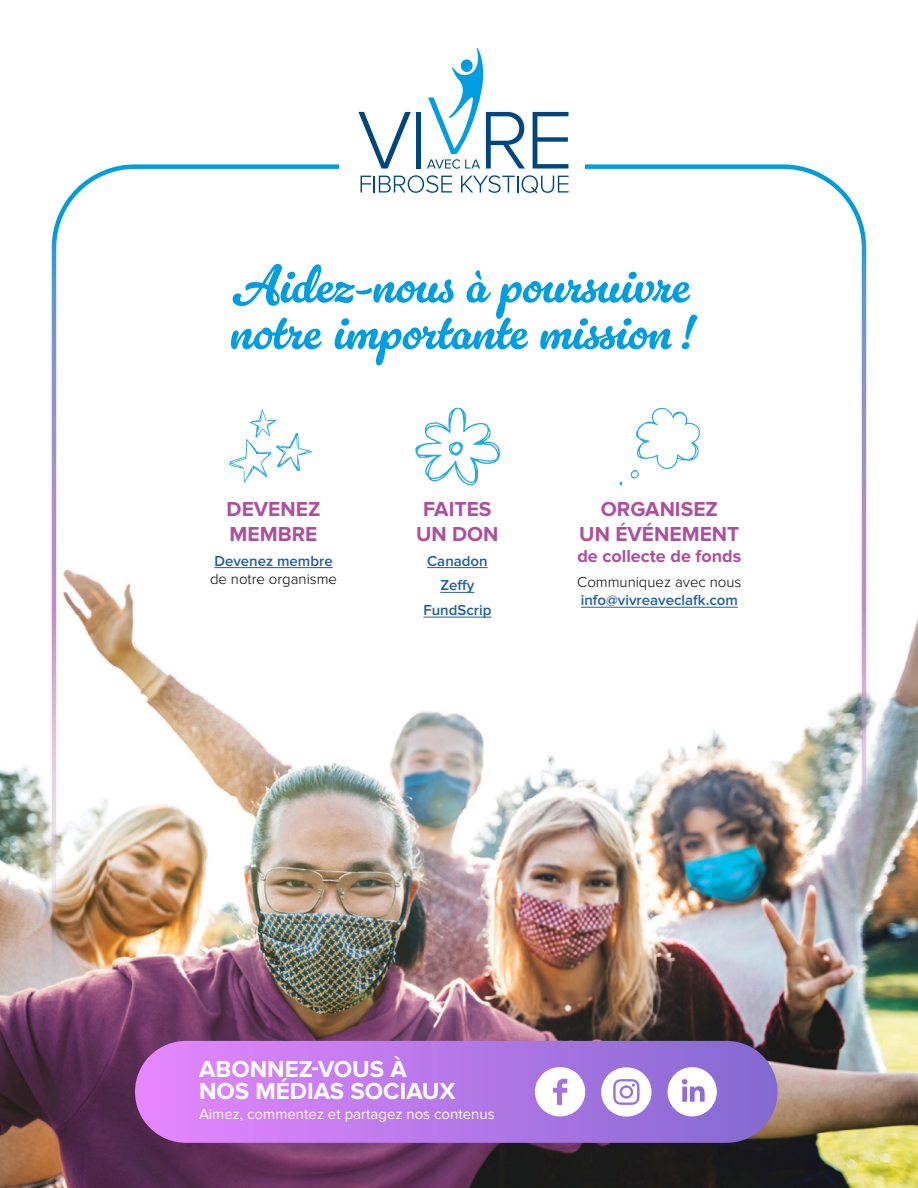
<style>
.page{position:relative;width:918px;height:1188px;background:#fff}
.page>*{position:absolute;margin:0;border:0;box-sizing:border-box;transform-origin:0 0}
.t1{font:53.25px/46.7px "Gelato Luxe";color:#009de1}
.t2{font:700 24px/22.2px "Proxima Nova";color:#fff}
.t3{font:700 21px/25.2px "Proxima Nova";color:#ae4f9e;text-align:center}
.t4{font:700 18px "Proxima Nova";color:#ae4f9e}
.t5{font:600 15px/24.8px "Proxima Nova";color:#215e9e;text-align:center}
.t6{font:15px "Proxima Nova";color:#fff}
.t7{font:300 15px "Proxima Nova";color:#000}
</style>
<div class="page">
<img style="left:0;top:537px;width:918px;height:651px">
<div style="left:135px;top:1041px;width:643px;height:102px;background:linear-gradient(to right,#e686ff,#8369d0);border-radius:51px"></div>
<svg style="left:415px;top:408px;width:85px;height:78px"></svg>
<hr style="left:427px;top:567px;width:61px;height:1px;background:#215e9e">
<hr style="left:440px;top:592px;width:34px;height:1px;background:#215e9e">
<hr style="left:423px;top:617px;width:68px;height:1px;background:#215e9e">
<svg style="left:631px;top:408px;width:69px;height:71px"></svg>
<hr style="left:581px;top:607px;width:157px;height:1px;background:#215e9e">
<svg style="left:229px;top:410px;width:83px;height:73px"></svg>
<hr style="left:214px;top:567px;width:119px;height:1px;background:#215e9e">
<svg style="left:535px;top:1067px;width:50px;height:49px"></svg>
<svg style="left:601px;top:1067px;width:51px;height:50px"></svg>
<svg style="left:668px;top:1067px;width:49px;height:49px"></svg>
<svg style="left:358px;top:112px;width:53px;height:57px"></svg>
<div style="left:416px;top:112px;width:5px;height:57px;background:#00467e"></div>
<svg style="left:533px;top:112px;width:35px;height:57px"></svg>
<svg style="left:361px;top:175px;width:91px;height:18px"></svg>
<svg style="left:461px;top:175px;width:108px;height:18px"></svg>
<svg style="left:427px;top:47px;width:98px;height:122px"></svg>
<div style="left:461px;top:59px;width:12px;height:13px;background:#009de1;border-radius:50%"></div>
<h1 class="t1" style="left:231px;top:263px;width:464px">Aidez-nous à poursuivre notre importante mission !</h1>
<h3 class="t3" style="left:227px;top:497px;width:95px;text-align:left">DEVENEZ<br>MEMBRE</h3>
<p class="t5" style="left:214px;top:549px;width:120px">Devenez membre</p>
<p class="t7" style="left:210px;top:570px;width:129px">de notre organisme</p>
<h3 class="t3" style="left:416px;top:497px;width:84px">FAITES<br>UN DON</h3>
<p class="t5" style="left:423px;top:549px;width:70px">Canadon<br>Zeffy<br>FundScrip</p>
<h3 class="t3" style="left:579px;top:497px;width:162px">ORGANISEZ<br>UN ÉVÉNEMENT</h3>
<p class="t4" style="left:577px;top:546px;width:165px">de collecte de fonds</p>
<p class="t7" style="left:577px;top:574px;width:166px">Communiquez avec nous</p>
<p class="t5" style="left:581px;top:588px;width:159px">info@vivreaveclafk.com</p>
<h2 class="t2" style="left:199px;top:1058px;width:258px">ABONNEZ-VOUS À<br>NOS MÉDIAS SOCIAUX</h2>
<p class="t6" style="left:199px;top:1106px;width:297px">Aimez, commentez et partagez nos contenus</p>
</div>
